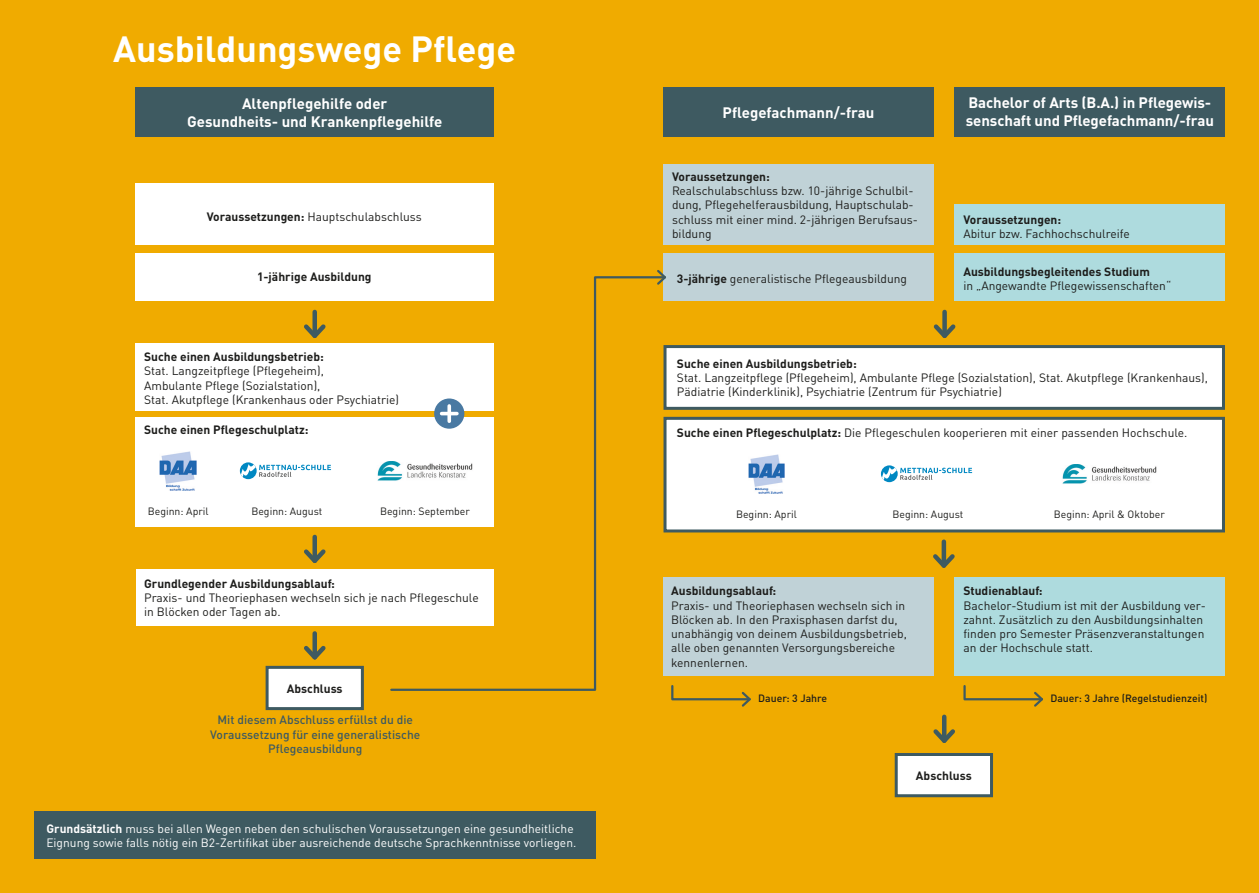
<style>
.page{position:relative;width:1259px;height:893px;background:#f0ab00}
.page>*{position:absolute;margin:0;border:0;box-sizing:border-box;transform-origin:0 0}
.t1{font:700 36px "DINOT";color:#fff}
.t2{font:700 15px/18px "DINOT";letter-spacing:-.005em;color:#fff}
.t3{font:12px/14.2px "DINOT";color:#1d1d1b}
.t4{font:12px/14.2px "DINOT";color:#fff}
.t5{font:700 12px "DINOT";color:#1d1d1b}
.t6{font:500 12px/14.2px "DINOT";color:#3e5a61;text-align:center}
.t7{font:10.5px "DINOT";color:#1d1d1b}
.t8{font:500 10.5px "DINOT";color:#1d1d1b}
.s1{font-weight:700}
</style>
<div class="page">
<div style="left:136px;top:253px;width:358px;height:47px;background:#fff"></div>
<div style="left:136px;top:184px;width:358px;height:61px;background:#fff"></div>
<div style="left:663px;top:165px;width:270px;height:80px;background:#c0d2d7"></div>
<div style="left:955px;top:253px;width:270px;height:47px;background:#aedbde"></div>
<div style="left:663px;top:253px;width:270px;height:47px;background:#c0d2d7"></div>
<div style="left:136px;top:344px;width:358px;height:67px;background:#fff"></div>
<div style="left:137px;top:569px;width:357px;height:57px;background:#fff"></div>
<div style="left:955px;top:577px;width:270px;height:99px;background:#aedbde"></div>
<div style="left:663px;top:577px;width:270px;height:99px;background:#c0d2d7"></div>
<div style="left:663px;top:87px;width:270px;height:50px;background:#3e5a61"></div>
<div style="left:955px;top:87px;width:270px;height:50px;background:#3e5a61"></div>
<div style="left:34px;top:811px;width:561px;height:48px;background:#3e5a61"></div>
<div style="left:312px;top:633px;width:5px;height:24px;background:#3e5a61"></div>
<div style="left:312px;top:537px;width:5px;height:24px;background:#3e5a61"></div>
<svg style="left:304px;top:545px;width:22px;height:18px"></svg>
<div style="left:942px;top:312px;width:5px;height:24px;background:#3e5a61"></div>
<svg style="left:667px;top:320px;width:558px;height:90px"></svg>
<div style="left:312px;top:312px;width:5px;height:24px;background:#3e5a61"></div>
<svg style="left:304px;top:320px;width:22px;height:18px"></svg>
<div style="left:941px;top:542px;width:5px;height:24px;background:#3e5a61"></div>
<svg style="left:933px;top:550px;width:22px;height:18px"></svg>
<hr style="left:942px;top:717px;width:4px;height:24px;background:#3e5a61">
<svg style="left:389px;top:276px;width:278px;height:415px"></svg>
<svg style="left:655px;top:270px;width:12px;height:17px"></svg>
<div style="left:136px;top:87px;width:358px;height:50px;background:#3e5a61"></div>
<div style="left:136px;top:417px;width:358px;height:109px;background:#fff"></div>
<svg style="left:240px;top:462px;width:17px;height:17px"></svg>
<svg style="left:241px;top:464px;width:90px;height:15px"></svg>
<img style="left:160px;top:452px;width:36px;height:39px">
<img style="left:377px;top:461px;width:96px;height:20px">
<svg style="left:662px;top:415px;width:563px;height:119px;background:#f1f1ec"></svg>
<svg style="left:881px;top:465px;width:16px;height:17px"></svg>
<svg style="left:882px;top:467px;width:90px;height:15px"></svg>
<img style="left:748px;top:455px;width:36px;height:39px">
<img style="left:1059px;top:464px;width:100px;height:21px">
<svg style="left:265px;top:642px;width:99px;height:69px"></svg>
<svg style="left:894px;top:725px;width:99px;height:73px"></svg>
<div style="left:434px;top:398px;width:30px;height:31px;background:#4979a2;border-radius:50%"></div>
<svg style="left:447px;top:406px;width:4px;height:15px"></svg>
<hr style="left:441px;top:412px;width:16px;height:3px;background:#fff">
<svg style="left:671px;top:685px;width:80px;height:22px"></svg>
<svg style="left:963px;top:685px;width:80px;height:22px"></svg>
<div style="left:955px;top:205px;width:270px;height:40px;background:#aedbde"></div>
<p class="t1" style="left:113px;top:25px;width:405px">Ausbildungswege Pflege</p>
<p class="t2" style="left:187px;top:94px;width:257px;text-align:center">Altenpflegehilfe oder<br>Gesundheits- und Krankenpflegehilfe</p>
<p class="t3" style="left:207px;top:209px;width:216px"><span class="s1">Voraussetzungen:</span> Hauptschulabschluss</p>
<p class="t5" style="left:257px;top:269px;width:116px">1-jährige Ausbildung</p>
<p class="t5" style="left:144px;top:349px;width:181px">Suche einen Ausbildungsbetrieb:</p>
<p class="t3" style="left:144px;top:364px;width:181px">Stat. Langzeitpflege (Pflegeheim),</p>
<p class="t3" style="left:144px;top:378px;width:178px">Ambulante Pflege (Sozialstation),</p>
<p class="t3" style="left:144px;top:392px;width:256px">Stat. Akutpflege (Krankenhaus oder Psychiatrie)</p>
<p class="t5" style="left:144px;top:422px;width:166px">Suche einen Pflegeschulplatz:</p>
<p class="t7" style="left:148px;top:504px;width:62px">Beginn: April</p>
<p class="t7" style="left:251px;top:504px;width:72px">Beginn: August</p>
<p class="t7" style="left:380px;top:504px;width:91px">Beginn: September</p>
<p class="t2" style="left:722px;top:103px;width:153px">Pflegefachmann/-frau</p>
<p class="t2" style="left:966px;top:94px;width:250px">Bachelor of Arts (B.A.) in Pflegewis&shy;senschaft und Pflegefachmann/-frau</p>
<p class="t3" style="left:672px;top:169px;width:247px"><span class="s1">Voraussetzungen:<br></span>Realschulabschluss bzw. 10-jährige Schulbil&shy;dung, Pflegehelferausbildung, Hauptschulab&shy;schluss mit einer mind. 2-jährigen Berufsaus&shy;bildung</p>
<p class="t3" style="left:677px;top:271px;width:232px"><span class="s1">3-jährige</span> generalistische Pflegeausbildung</p>
<p class="t3" style="left:963px;top:212px;width:168px"><span class="s1">Voraussetzungen:<br></span>Abitur bzw. Fachhochschulreife</p>
<p class="t3" style="left:963px;top:264px;width:209px"><span class="s1">Ausbildungsbegleitendes Studium<br></span>in „Angewandte Pflegewissenschaften“</p>
<p class="t5" style="left:677px;top:356px;width:181px">Suche einen Ausbildungsbetrieb:</p>
<p class="t3" style="left:677px;top:370px;width:532px">Stat. Langzeitpflege (Pflegeheim), Ambulante Pflege (Sozialstation), Stat. Akutpflege (Krankenhaus),<br>Pädiatrie (Kinderklinik), Psychiatrie (Zentrum für Psychiatrie)</p>
<p class="t3" style="left:677px;top:425px;width:512px"><span class="s1">Suche einen Pflegeschulplatz:</span> Die Pflegeschulen kooperieren mit einer passenden Hochschule.</p>
<p class="t7" style="left:736px;top:507px;width:62px">Beginn: April</p>
<p class="t7" style="left:892px;top:507px;width:72px">Beginn: August</p>
<p class="t7" style="left:1054px;top:507px;width:112px">Beginn: April &amp; Oktober</p>
<p class="t3" style="left:144px;top:576px;width:336px"><span class="s1">Grundlegender Ausbildungsablauf:<br></span>Praxis- und Theoriephasen wechseln sich je nach Pflegeschule in Blöcken oder Tagen ab.</p>
<p class="t3" style="left:963px;top:584px;width:244px"><span class="s1">Studienablauf:<br></span>Bachelor-Studium ist mit der Ausbildung ver&shy;zahnt. Zusätzlich zu den Ausbildungsinhalten finden pro Semester Präsenzveranstaltungen an der Hochschule statt.</p>
<p class="t3" style="left:671px;top:584px;width:237px"><span class="s1">Ausbildungsablauf:<br></span>Praxis- und Theoriephasen wechseln sich in Blöcken ab. In den Praxisphasen darfst du, unabhängig von deinem Ausbildungsbetrieb, alle oben genannten Versorgungsbereiche kennenlernen.</p>
<p class="t5" style="left:287px;top:680px;width:57px">Abschluss</p>
<p class="t6" style="left:210px;top:713px;width:211px">Mit diesem Abschluss erfüllst du die<br>Voraussetzung für eine generalistische<br>Pflegeausbildung</p>
<p class="t4" style="left:46px;top:821px;width:531px"><span class="s1">Grundsätzlich</span> muss bei allen Wegen neben den schulischen Voraussetzungen eine gesundheitliche<br>Eignung sowie falls nötig ein B2-Zertifikat über ausreichende deutsche Sprachkenntnisse vorliegen.</p>
<p class="t8" style="left:758px;top:692px;width:70px">Dauer: 3 Jahre</p>
<p class="t8" style="left:1050px;top:692px;width:158px">Dauer: 3 Jahre (Regelstudienzeit)</p>
<p class="t5" style="left:916px;top:767px;width:57px">Abschluss</p>
</div>
